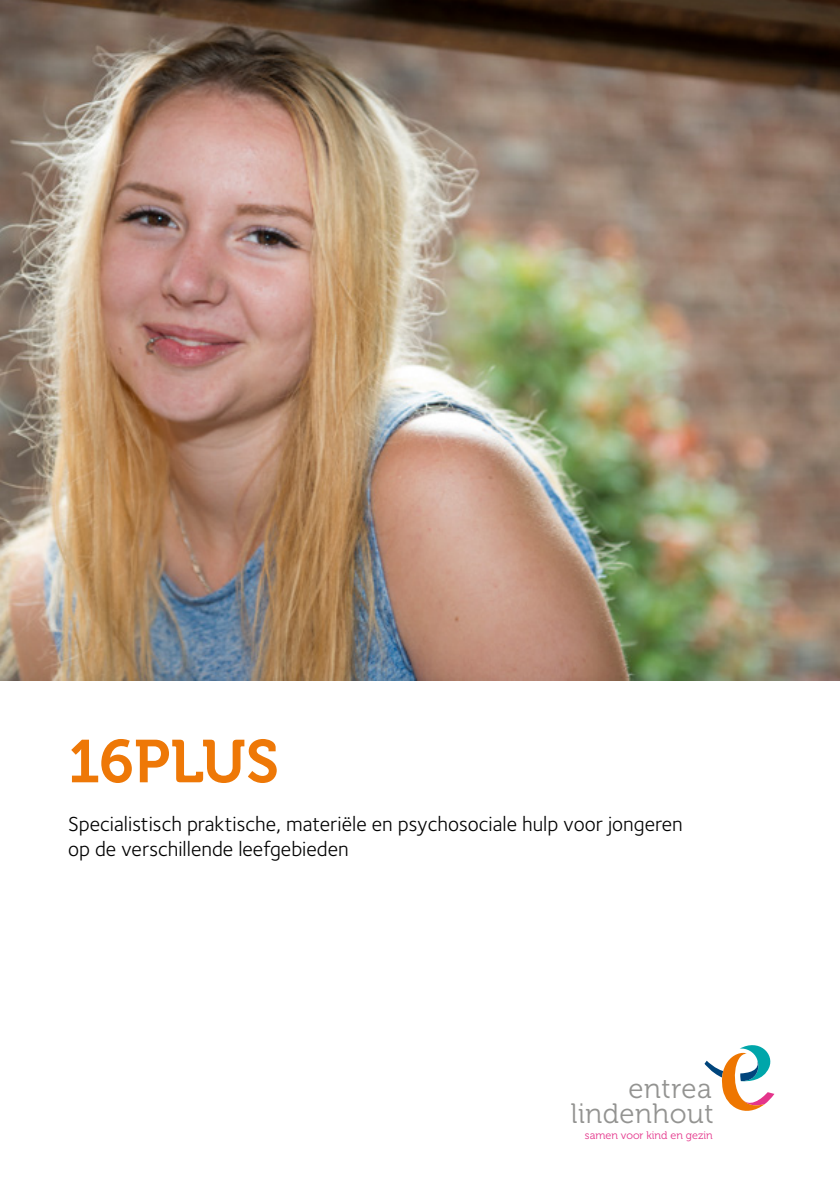
<style>
.page{position:relative;width:840px;height:1191px;background:#fff}
.page>*{position:absolute;margin:0;border:0;box-sizing:border-box;transform-origin:0 0}
.t1{font:60px "Museo 700";color:#ee7807}
.t2{font:28px/24.6px "Museo 300";letter-spacing:.02em;color:#939391;text-align:right}
.t3{font:21px/25.2px "Foundry Sterling";color:#000}
.t4{font:11px "Museo 300";color:#e4358b}
</style>
<div class="page">
<img style="left:0;top:0;width:839px;height:680px">
<svg style="left:704px;top:1045px;width:70px;height:66px"></svg>
<h1 class="t1" style="left:68px;top:728px;width:212px">16PLUS</h1>
<p class="t3" style="left:68px;top:811px;width:615px">Specialistisch praktische, materiële en psychosociale hulp voor jongeren op de verschillende leefgebieden</p>
<h2 class="t2" style="left:570px;top:1076px;width:144px">entrea lindenhout</h2>
<p class="t4" style="left:584px;top:1129px;width:129px">samen voor kind en gezin</p>
</div>
